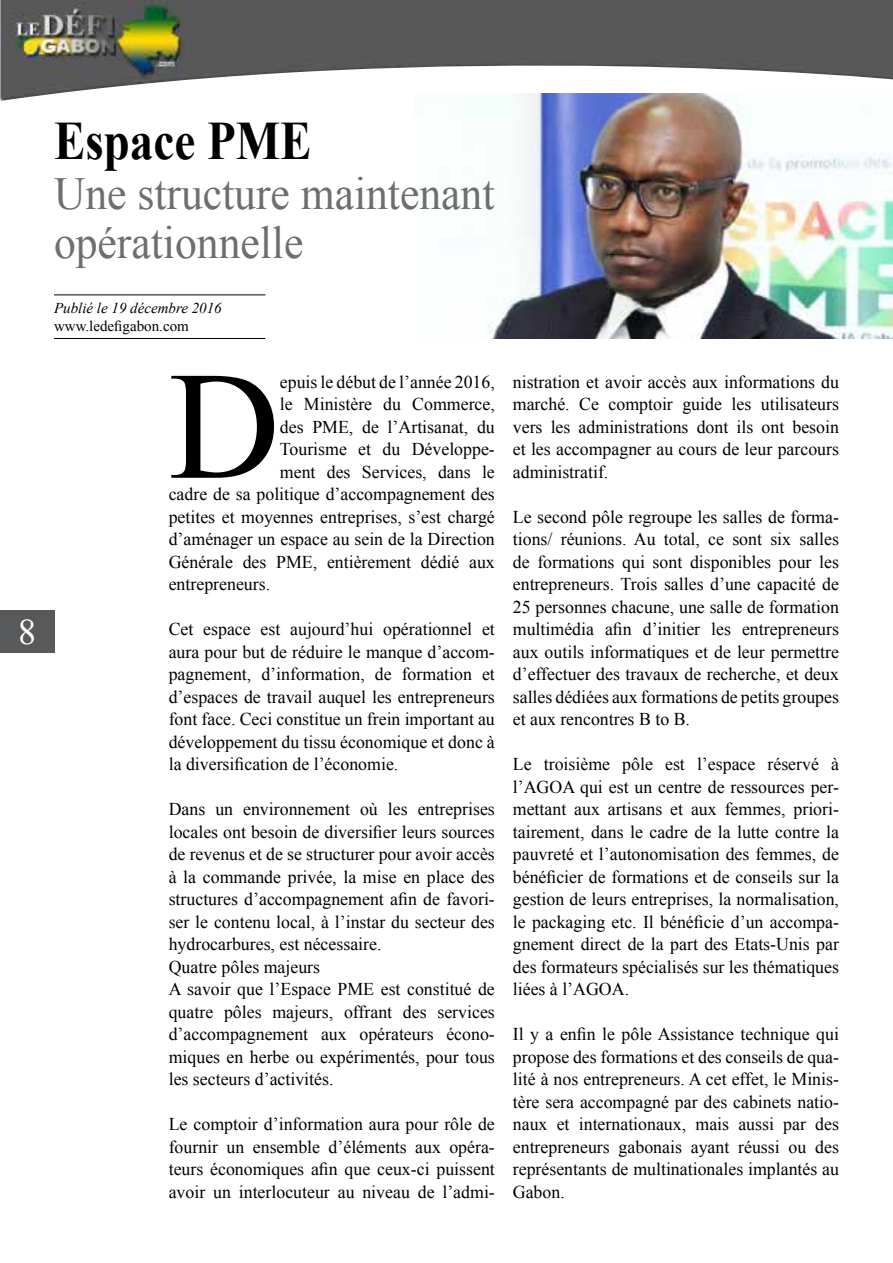
<style>
.page{position:relative;width:893px;height:1263px;background:#fff}
.page>*{position:absolute;margin:0;border:0;box-sizing:border-box;transform-origin:0 0}
.t1{font:153.9px "Times New Roman";color:#000}
.t2{font:700 54.15px "Times New Roman";color:#000;scale:.87 1}
.t3{font:45.9px/49.5px "Times New Roman";color:#6d6e71;scale:.95 1}
.t4{font:36px "Times New Roman";color:#fff}
.t5{font:18px/22.5px "Times New Roman";color:#000;text-align:justify}
.t6{font:italic 15px "Times New Roman";color:#000}
.t7{font:15px "Times New Roman";color:#000}
</style>
<div class="page">
<div style="left:0;top:610px;width:54px;height:43px;background:#58595b"></div>
<img style="left:0;top:0;width:893px;height:101px">
<img style="left:415px;top:93px;width:478px;height:246px">
<hr style="left:54px;top:338px;width:211px;height:1px;background:#000">
<hr style="left:54px;top:295px;width:211px;height:1px;background:#000">
<h3 class="t4" style="left:18px;top:606px;width:19px">8</h3>
<h2 class="t2" style="left:54px;top:102px;width:298px">Espace PME</h2>
<h3 class="t3" style="left:54px;top:167px;width:465px">Une structure maintenant opérationnelle</h3>
<p class="t6" style="left:54px;top:298px;width:169px">Publié le 19 décembre 2016</p>
<p class="t7" style="left:54px;top:316px;width:136px">www.ledefigabon.com</p>
<h1 class="t1" style="left:169px;top:318px;width:113px">D</h1>
<p class="t5" style="left:280px;top:370px;width:216px">epuis le début de l’année 2016,</p>
<p class="t5" style="left:280px;top:392px;width:216px">le Ministère du Commerce,</p>
<p class="t5" style="left:280px;top:415px;width:216px">des PME, de l’Artisanat, du</p>
<p class="t5" style="left:280px;top:437px;width:216px">Tourisme et du Développe-</p>
<p class="t5" style="left:280px;top:460px;width:216px">ment des Services, dans le</p>
<p class="t5" style="left:169px;top:482px;width:328px">cadre de sa politique d’accompagnement des</p>
<p class="t5" style="left:169px;top:505px;width:328px">petites et moyennes entreprises, s’est chargé</p>
<p class="t5" style="left:169px;top:527px;width:328px">d’aménager un espace au sein de la Direction</p>
<p class="t5" style="left:169px;top:550px;width:328px">Générale des PME, entièrement dédié aux</p>
<p class="t5" style="left:169px;top:572px;width:103px">entrepreneurs.</p>
<p class="t5" style="left:169px;top:617px;width:328px">Cet espace est aujourd’hui opérationnel et aura pour but de réduire le manque d’accom&shy;pagnement, d’information, de formation et d’espaces de travail auquel les entrepreneurs font face. Ceci constitue un frein important au développement du tissu économique et donc à la diversification de l’économie.</p>
<p class="t5" style="left:169px;top:797px;width:328px;text-align:left">Dans un environnement où les entreprises locales ont besoin de diversifier leurs sources de revenus et de se structurer pour avoir accès à la commande privée, la mise en place des structures d’accompagnement afin de favori&shy;ser le contenu local, à l’instar du secteur des hydrocarbures, est nécessaire.<br>Quatre pôles majeurs<br>A savoir que l’Espace PME est constitué de quatre pôles majeurs, offrant des services d’accompagnement aux opérateurs écono&shy;miques en herbe ou expérimentés, pour tous les secteurs d’activités.</p>
<p class="t5" style="left:169px;top:1112px;width:328px">Le comptoir d’information aura pour rôle de fournir un ensemble d’éléments aux opéra&shy;teurs économiques afin que ceux-ci puissent avoir un interlocuteur au niveau de l’admi-</p>
<p class="t5" style="left:513px;top:370px;width:328px">nistration et avoir accès aux informations du marché. Ce comptoir guide les utilisateurs vers les administrations dont ils ont besoin et les accompagner au cours de leur parcours administratif.</p>
<p class="t5" style="left:513px;top:505px;width:328px">Le second pôle regroupe les salles de forma&shy;tions/ réunions. Au total, ce sont six salles de formations qui sont disponibles pour les entrepreneurs. Trois salles d’une capacité de 25 personnes chacune, une salle de formation multimédia afin d’initier les entrepreneurs aux outils informatiques et de leur permettre d’effectuer des travaux de recherche, et deux salles dédiées aux formations de petits groupes et aux rencontres B to B.</p>
<p class="t5" style="left:513px;top:752px;width:328px">Le troisième pôle est l’espace réservé à l’AGOA qui est un centre de ressources per&shy;mettant aux artisans et aux femmes, priori&shy;tairement, dans le cadre de la lutte contre la pauvreté et l’autonomisation des femmes, de bénéficier de formations et de conseils sur la gestion de leurs entreprises, la normalisation, le packaging etc. Il bénéficie d’un accompa&shy;gnement direct de la part des Etats-Unis par des formateurs spécialisés sur les thématiques liées à l’AGOA.</p>
<p class="t5" style="left:513px;top:1022px;width:328px">Il y a enfin le pôle Assistance technique qui propose des formations et des conseils de qua&shy;lité à nos entrepreneurs. A cet effet, le Minis&shy;tère sera accompagné par des cabinets natio&shy;naux et internationaux, mais aussi par des entrepreneurs gabonais ayant réussi ou des représentants de multinationales implantés au Gabon.</p>
</div>
